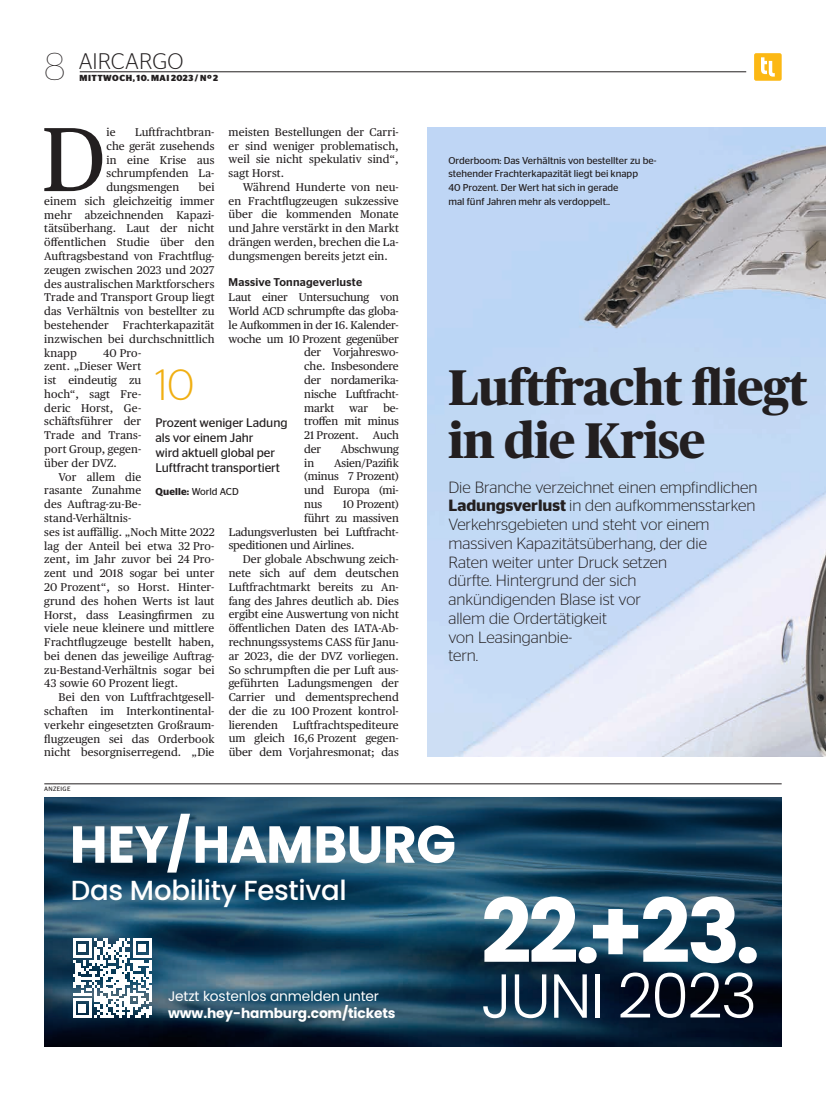
<style>
.page{position:relative;width:826px;height:1099px;background:#fff}
.page>*{position:absolute;margin:0;border:0;box-sizing:border-box;transform-origin:0 0}
.t1{font:90.88px "Publico Text";color:#231f20}
.t2{font:700 88.62px "Poppins";color:#fff}
.t3{font:300 62px "Poppins";letter-spacing:-.03em;color:#fff}
.t4{font:800 50px/53.8px "Publico Headline";letter-spacing:-.01em;color:#231f20}
.t5{font:300 43.75px "Stag Sans";color:#f0af13;scale:.95 1}
.t6{font:100 38.75px "Stag Sans";color:#231f20}
.t7{font:500 27.62px "Poppins";letter-spacing:-.01em;color:#fff}
.t8{font:300 22.5px "Stag Sans";color:#231f20}
.t9{font:300 16.25px/18.8px "Stag Sans";color:#231f20}
.t10{font:13.75px "Poppins";letter-spacing:-.01em;color:#fff}
.t11{font:700 13.75px "Poppins";letter-spacing:-.01em;color:#fff}
.t12{font:12.5px/15px "Stag Sans";letter-spacing:-.005em;color:#231f20}
.t13{font:11.25px/13.8px "Publico Text";letter-spacing:.005em;color:#231f20;text-align:justify}
.t14{font:500 11.25px "Stag Sans";letter-spacing:.02em;color:#231f20}
.t15{font:10px/13.8px "Stag Sans";color:#231f20}
.t16{font:700 8.75px "Stag Sans";letter-spacing:.05em;color:#231f20}
.t17{font:6.25px "Stag Sans";letter-spacing:.05em;color:#231f20}
.s1{font-weight:600}
</style>
<div class="page">
<div style="left:754px;top:53px;width:27px;height:28px;background:#fcb814;border-radius:2px"></div>
<svg style="left:761px;top:57px;width:13px;height:20px"></svg>
<hr style="left:80px;top:71px;width:666px;height:1px;background:#231f20">
<img style="left:427px;top:128px;width:399px;height:628px">
<hr style="left:44px;top:783px;width:737px;height:1px;background:#231f20">
<img style="left:44px;top:975px;width:737px;height:71px">
<svg style="left:44px;top:798px;width:737px;height:177px;background:#1b4762"></svg>
<svg style="left:73px;top:826px;width:31px;height:36px"></svg>
<svg style="left:196px;top:826px;width:114px;height:36px"></svg>
<svg style="left:111px;top:813px;width:79px;height:59px"></svg>
<svg style="left:316px;top:826px;width:64px;height:37px"></svg>
<svg style="left:386px;top:825px;width:68px;height:38px"></svg>
<div style="left:61px;top:926px;width:103px;height:103px;background:#003452;opacity:.5"></div>
<svg style="left:73px;top:938px;width:79px;height:79px"></svg>
<h3 class="t6" style="left:44px;top:45px;width:23px">8</h3>
<h3 class="t8" style="left:79px;top:49px;width:106px">AIRCARGO</h3>
<p class="t16" style="left:79px;top:73px;width:140px">MITTWOCH, 10. MAI 2023 / Nº 2</p>
<p class="t13" style="left:229px;top:124px;width:172px">meisten Bestellungen der Carri&shy;er sind weniger problematisch, weil sie nicht spekulativ sind“, sagt Horst.</p>
<p class="t13" style="left:229px;top:179px;width:172px;text-indent:14px">Während Hunderte von neu&shy;en Frachtflugzeugen sukzessive über die kommenden Monate und Jahre verstärkt in den Markt drängen werden, brechen die La&shy;dungsmengen bereits jetzt ein.</p>
<p class="t14" style="left:229px;top:276px;width:135px">Massive Tonnageverluste</p>
<p class="t13" style="left:229px;top:290px;width:172px">Laut einer Untersuchung von</p>
<p class="t13" style="left:229px;top:303px;width:172px">World ACD schrumpfte das globa-</p>
<p class="t13" style="left:229px;top:317px;width:172px">le Aufkommen in der 16. Kalender-</p>
<p class="t13" style="left:229px;top:331px;width:172px">woche um 10 Prozent gegenüber</p>
<p class="t13" style="left:304px;top:345px;width:96px">der Vorjahreswo-</p>
<p class="t13" style="left:304px;top:359px;width:96px">che. Insbesondere</p>
<p class="t13" style="left:304px;top:372px;width:96px">der nordamerika-</p>
<p class="t13" style="left:304px;top:386px;width:96px">nische Luftfracht-</p>
<p class="t13" style="left:304px;top:400px;width:31px">markt</p>
<p class="t13" style="left:349px;top:400px;width:21px">war</p>
<p class="t13" style="left:106px;top:124px;width:109px;text-indent:29px">Luftfrachtbran&shy;che gerät zusehends in eine Krise aus schrumpfenden La&shy;dungsmengen</p>
<h1 class="t1" style="left:41px;top:91px;width:66px">D</h1>
<p class="t13" style="left:106px;top:124px;width:11px">ie</p>
<p class="t13" style="left:44px;top:180px;width:172px;text-indent:154px">bei einem sich gleichzeitig immer mehr abzeichnenden Kapazi&shy;tätsüberhang. Laut der nicht öffentlichen Studie über den Auftragsbestand von Frachtflug&shy;zeugen zwischen 2023 und 2027 des australischen Marktforschers Trade and Transport Group liegt das Verhältnis von bestellter zu bestehender Frachterkapazität inzwischen bei durchschnittlich knapp</p>
<p class="t13" style="left:44px;top:345px;width:98px;text-indent:59px">40 Pro&shy;zent. „Dieser Wert ist eindeutig zu hoch“, sagt Fre&shy;deric Horst, Ge&shy;schäftsführer der Trade and Trans&shy;port Group, gegen&shy;über der DVZ.</p>
<p class="t13" style="left:44px;top:469px;width:172px;text-align:left;text-indent:14px">Vor allem die<br>rasante Zunahme<br>des Auftrag-zu-Be&shy;stand-Verhältnis-<br>ses ist auffällig. „Noch Mitte 2022 lag der Anteil bei etwa 32 Pro&shy;zent, im Jahr zuvor bei 24 Pro&shy;zent und 2018 sogar bei unter<br>20 Prozent“, so Horst. Hinter&shy;grund des hohen Werts ist laut<br>Horst, dass Leasingfirmen zu viele neue kleinere und mittlere<br>Frachtflugzeuge bestellt haben, bei denen das jeweilige Auftrag&shy;zu-Bestand-Verhältnis sogar bei<br>43 sowie 60 Prozent liegt.</p>
<p class="t13" style="left:44px;top:689px;width:172px;text-indent:14px">Bei den von Luftfrachtgesell&shy;schaften im Interkontinental&shy;verkehr eingesetzten Großraum&shy;flugzeugen sei das Orderbook nicht besorgniserregend. „Die</p>
<h3 class="t5" style="left:155px;top:360px;width:42px">10</h3>
<p class="t12" style="left:155px;top:415px;width:134px">Prozent weniger Ladung als vor einem Jahr<br>wird aktuell global per<br>Luftfracht transportiert</p>
<p class="t15" style="left:155px;top:484px;width:85px"><span class="s1">Quelle:</span> World ACD</p>
<p class="t13" style="left:304px;top:400px;width:96px;text-indent:79px">be&shy;troffen mit minus 21 Prozent.</p>
<p class="t13" style="left:373px;top:427px;width:27px">Auch</p>
<p class="t13" style="left:304px;top:441px;width:19px">der</p>
<p class="t13" style="left:341px;top:441px;width:60px">Abschwung</p>
<p class="t13" style="left:304px;top:455px;width:11px">in</p>
<p class="t13" style="left:304px;top:455px;width:96px;text-indent:30px">Asien/Pazifik (minus 7 Prozent) und Europa (mi&shy;nus</p>
<p class="t13" style="left:343px;top:496px;width:58px">10 Prozent)</p>
<p class="t13" style="left:304px;top:510px;width:96px">führt zu massiven</p>
<p class="t13" style="left:229px;top:524px;width:171px">Ladungsverlusten bei Luftfracht-</p>
<p class="t13" style="left:229px;top:538px;width:127px">speditionen und Airlines.</p>
<p class="t13" style="left:243px;top:551px;width:157px">Der globale Abschwung zeich-</p>
<p class="t13" style="left:229px;top:565px;width:172px">nete sich auf dem deutschen</p>
<p class="t13" style="left:229px;top:579px;width:172px">Luftfrachtmarkt bereits zu An-</p>
<p class="t13" style="left:229px;top:593px;width:172px">fang des Jahres deutlich ab. Dies</p>
<p class="t13" style="left:229px;top:607px;width:172px">ergibt eine Auswertung von nicht</p>
<p class="t13" style="left:229px;top:620px;width:172px">öffentlichen Daten des IATA-Ab-</p>
<p class="t13" style="left:229px;top:634px;width:172px">rechnungssystems CASS für Janu-</p>
<p class="t13" style="left:229px;top:648px;width:172px">ar 2023, die der DVZ vorliegen.</p>
<p class="t13" style="left:229px;top:662px;width:172px">So schrumpften die per Luft aus-</p>
<p class="t13" style="left:229px;top:675px;width:172px">geführten Ladungsmengen der</p>
<p class="t13" style="left:229px;top:689px;width:172px">Carrier und dementsprechend</p>
<p class="t13" style="left:229px;top:703px;width:172px">der die zu 100 Prozent kontrol-</p>
<p class="t13" style="left:229px;top:717px;width:51px">lierenden</p>
<p class="t13" style="left:229px;top:717px;width:172px;text-indent:64px">Luftfrachtspediteure um gleich 16,6 Prozent gegen&shy;über dem Vorjahresmonat; das</p>
<p class="t17" style="left:44px;top:785px;width:28px">ANZEIGE</p>
<h3 class="t7" style="left:71px;top:874px;width:277px">Das Mobility Festival</h3>
<p class="t10" style="left:168px;top:988px;width:212px">Jetzt kostenlos anmelden unter</p>
<p class="t11" style="left:168px;top:1004px;width:229px">www.hey-hamburg.com/tickets</p>
<p class="t15" style="left:448px;top:153px;width:210px">Orderboom: Das Verhältnis von bestellter zu be&shy;stehender Frachterkapazität liegt bei knapp<br>40 Prozent. Der Wert hat sich in gerade<br>mal fünf Jahren mehr als verdoppelt..</p>
<h3 class="t4" style="left:448px;top:357px;width:361px">Luftfracht fliegt in die Krise</h3>
<p class="t9" style="left:448px;top:477px;width:310px">Die Branche verzeichnet einen empfindlichen<br><span class="s1">Ladungsverlust</span> in den aufkommensstarken<br>Verkehrsgebieten und steht vor einem massiven Kapazitätsüberhang, der die<br>Raten weiter unter Druck setzen<br>dürfte. Hintergrund der sich<br>ankündigenden Blase ist vor<br>allem die Ordertätigkeit<br>von Leasinganbie-<br>tern.</p>
<h2 class="t2" style="left:481px;top:880px;width:281px">22.+23.</h2>
<h3 class="t3" style="left:481px;top:960px;width:278px">JUNI 2023</h3>
</div>
